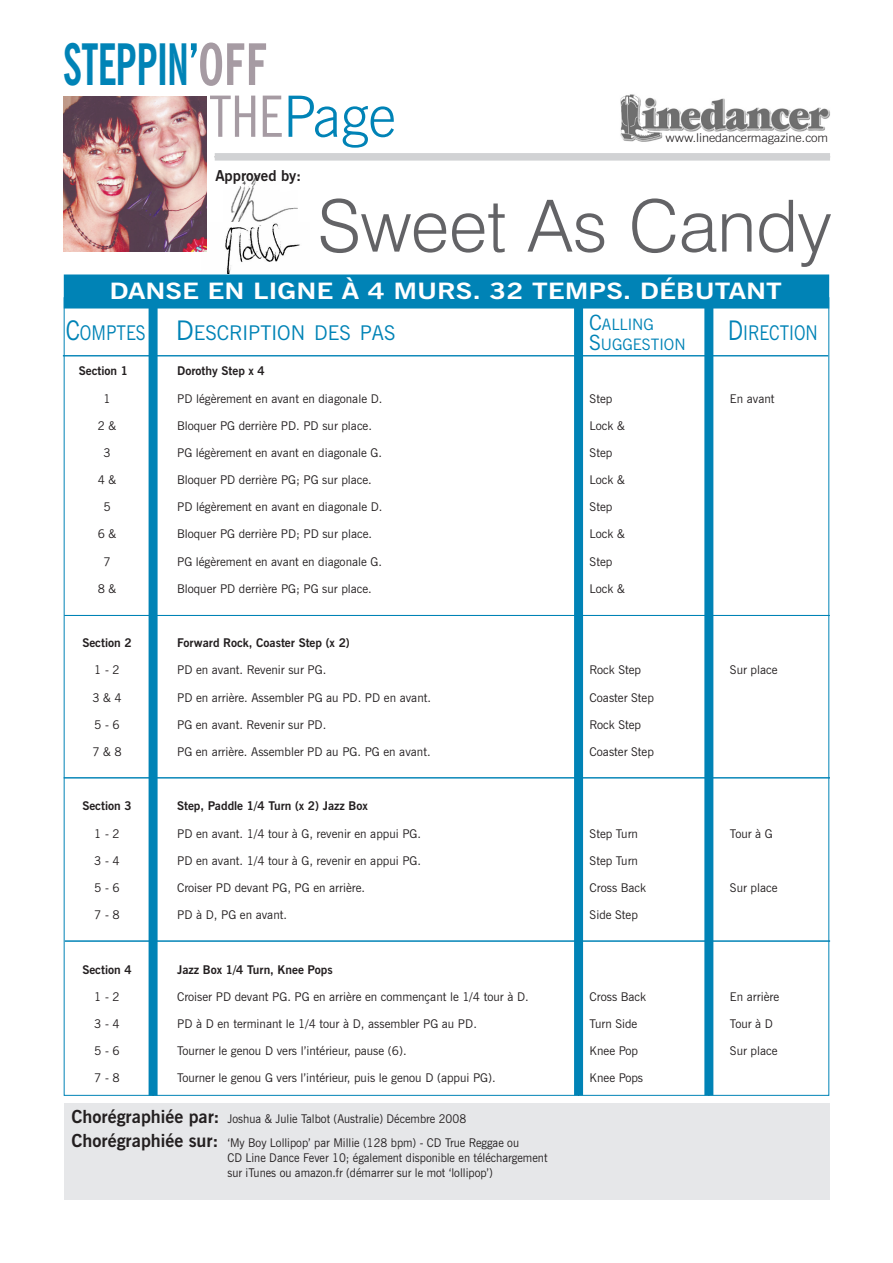
<style>
.page{position:relative;width:893px;height:1263px;background:#fff}
.page>*{position:absolute;margin:0;border:0;box-sizing:border-box;transform-origin:0 0}
.t1{font:300 72px "Swiss 721 BT";color:#636366}
.t2{font:700 condensed 57px/51.8px "News Gothic BT";letter-spacing:-.02em;color:#0083b6;scale:.76 1}
.t3{font:700 22.5px "News Gothic BT";color:#fff;scale:1.25 1}
.t4{font:20.25px "News Gothic BT";color:#0083b6;scale:.86 1}
.t5{font:20.25px "News Gothic BT";color:#0083b6;scale:.85 1}
.t6{font:15.75px/19.5px "News Gothic BT";color:#0083b6}
.t7{font:700 15px "News Gothic BT";color:#231f20}
.t8{font:12px "News Gothic BT";color:#231f20}
.t9{font:12px/24.5px "News Gothic BT";color:#231f20;scale:.95 1}
.t10{font:700 12px "News Gothic BT";color:#231f20}
.t11{font:300 12px "News Gothic BT";letter-spacing:-.01em;color:#231f20;scale:1.08 1}
.s1{color:#a69ba3}
.s2{font-weight:400;color:#a69ba3}
.s3{font-weight:300;font-stretch:normal}
.s4{font-size:21px}
.s5{font-size:27px}
.s6{font-weight:700;font-size:18px}
</style>
<div class="page">
<img style="left:231px;top:175px;width:67px;height:47px">
<img style="left:225px;top:223px;width:75px;height:50px">
<div style="left:149px;top:288px;width:9px;height:808px;background:#0083b6"></div>
<div style="left:574px;top:297px;width:9px;height:798px;background:#0083b6"></div>
<div style="left:704px;top:291px;width:9px;height:804px;background:#0083b6"></div>
<div style="left:65px;top:275px;width:763px;height:33px;background:#0083b6"></div>
<div style="left:64px;top:274px;width:765px;height:34px;border:2px solid #0083b6"></div>
<div style="left:64px;top:1103px;width:765px;height:96px;background:#e6e7e9"></div>
<div style="left:215px;top:153px;width:615px;height:8px;background:#d1d2d4"></div>
<img style="left:620px;top:94px;width:210px;height:48px">
<img style="left:63px;top:97px;width:144px;height:154px">
<hr style="left:63px;top:355px;width:765px;height:1px;background:#0083b6">
<hr style="left:65px;top:941px;width:765px;height:1px;background:#0083b6">
<hr style="left:64px;top:777px;width:766px;height:1px;background:#0083b6">
<hr style="left:64px;top:615px;width:766px;height:1px;background:#0083b6">
<h2 class="t2" style="left:209px;top:38px;width:247px;text-indent:-146px">STEPPIN’<span class="s1">OFF<br></span><span class="s2">THE</span><span class="s3">Page</span></h2>
<p class="t7" style="left:215px;top:167px;width:87px">Approved by:</p>
<p class="t11" style="left:666px;top:131px;width:152px">www.linedancermagazine.com</p>
<h1 class="t1" style="left:317px;top:182px;width:516px">Sweet As Candy</h1>
<h3 class="t3" style="left:109px;top:277px;width:539px">DANSE EN LIGNE À 4 MURS. 32 TEMPS. DÉBUTANT</h3>
<h3 class="t6" style="left:589px;top:315px;width:98px"><span class="s4">C</span>ALLING<br><span class="s4">S</span>UGGESTION</h3>
<h3 class="t4" style="left:66px;top:321px;width:385px"><span class="s5">C</span>OMPTES <span class="s5">D</span>ESCRIPTION DES PAS</h3>
<h3 class="t5" style="left:728px;top:320px;width:107px"><span class="s5">D</span>IRECTION</h3>
<p class="t10" style="left:79px;top:364px;width:51px">Section 1</p>
<p class="t10" style="left:177px;top:364px;width:89px">Dorothy Step x 4</p>
<p class="t8" style="left:103px;top:391px;width:9px">1</p>
<p class="t8" style="left:177px;top:391px;width:207px">PD légèrement en avant en diagonale D.</p>
<p class="t8" style="left:590px;top:391px;width:24px">Step</p>
<p class="t8" style="left:730px;top:391px;width:46px">En avant</p>
<p class="t8" style="left:98px;top:418px;width:20px">2 &amp;</p>
<p class="t8" style="left:177px;top:418px;width:196px">Bloquer PG derrière PD. PD sur place.</p>
<p class="t8" style="left:590px;top:418px;width:37px">Lock &amp;</p>
<p class="t8" style="left:103px;top:445px;width:9px">3</p>
<p class="t8" style="left:177px;top:445px;width:206px">PG légèrement en avant en diagonale G.</p>
<p class="t8" style="left:590px;top:445px;width:24px">Step</p>
<p class="t8" style="left:98px;top:473px;width:20px">4 &amp;</p>
<p class="t8" style="left:177px;top:473px;width:196px">Bloquer PD derrière PG; PG sur place.</p>
<p class="t8" style="left:590px;top:473px;width:37px">Lock &amp;</p>
<p class="t8" style="left:103px;top:500px;width:9px">5</p>
<p class="t8" style="left:177px;top:500px;width:207px">PD légèrement en avant en diagonale D.</p>
<p class="t8" style="left:590px;top:500px;width:24px">Step</p>
<p class="t8" style="left:98px;top:527px;width:20px">6 &amp;</p>
<p class="t8" style="left:177px;top:527px;width:196px">Bloquer PG derrière PD; PD sur place.</p>
<p class="t8" style="left:590px;top:527px;width:37px">Lock &amp;</p>
<p class="t8" style="left:103px;top:554px;width:9px">7</p>
<p class="t8" style="left:177px;top:554px;width:206px">PG légèrement en avant en diagonale G.</p>
<p class="t8" style="left:590px;top:554px;width:24px">Step</p>
<p class="t8" style="left:98px;top:581px;width:20px">8 &amp;</p>
<p class="t8" style="left:177px;top:581px;width:196px">Bloquer PD derrière PG; PG sur place.</p>
<p class="t8" style="left:590px;top:581px;width:37px">Lock &amp;</p>
<p class="t10" style="left:82px;top:636px;width:51px">Section 2</p>
<p class="t10" style="left:177px;top:636px;width:174px">Forward Rock, Coaster Step (x 2)</p>
<p class="t8" style="left:94px;top:663px;width:27px">1 - 2</p>
<p class="t8" style="left:177px;top:663px;width:151px">PD en avant. Revenir sur PG.</p>
<p class="t8" style="left:590px;top:663px;width:53px">Rock Step</p>
<p class="t8" style="left:730px;top:663px;width:49px">Sur place</p>
<p class="t8" style="left:92px;top:690px;width:31px">3 &amp; 4</p>
<p class="t8" style="left:177px;top:690px;width:255px">PD en arrière. Assembler PG au PD. PD en avant.</p>
<p class="t8" style="left:590px;top:690px;width:66px">Coaster Step</p>
<p class="t8" style="left:94px;top:717px;width:27px">5 - 6</p>
<p class="t8" style="left:177px;top:717px;width:151px">PG en avant. Revenir sur PD.</p>
<p class="t8" style="left:590px;top:717px;width:53px">Rock Step</p>
<p class="t8" style="left:92px;top:744px;width:31px">7 &amp; 8</p>
<p class="t8" style="left:177px;top:744px;width:255px">PG en arrière. Assembler PD au PG. PG en avant.</p>
<p class="t8" style="left:590px;top:744px;width:66px">Coaster Step</p>
<p class="t10" style="left:82px;top:799px;width:51px">Section 3</p>
<p class="t10" style="left:177px;top:799px;width:192px">Step, Paddle 1/4 Turn (x 2) Jazz Box</p>
<p class="t8" style="left:94px;top:826px;width:27px">1 - 2</p>
<p class="t8" style="left:177px;top:826px;width:245px">PD en avant. 1/4 tour à G, revenir en appui PG.</p>
<p class="t8" style="left:590px;top:826px;width:50px">Step Turn</p>
<p class="t8" style="left:730px;top:826px;width:44px">Tour à G</p>
<p class="t8" style="left:94px;top:853px;width:27px">3 - 4</p>
<p class="t8" style="left:177px;top:853px;width:245px">PD en avant. 1/4 tour à G, revenir en appui PG.</p>
<p class="t8" style="left:590px;top:853px;width:50px">Step Turn</p>
<p class="t8" style="left:94px;top:880px;width:27px">5 - 6</p>
<p class="t8" style="left:177px;top:880px;width:189px">Croiser PD devant PG, PG en arrière.</p>
<p class="t8" style="left:590px;top:880px;width:58px">Cross Back</p>
<p class="t8" style="left:730px;top:880px;width:49px">Sur place</p>
<p class="t8" style="left:94px;top:907px;width:27px">7 - 8</p>
<p class="t8" style="left:177px;top:907px;width:111px">PD à D, PG en avant.</p>
<p class="t8" style="left:590px;top:907px;width:50px">Side Step</p>
<p class="t10" style="left:82px;top:962px;width:51px">Section 4</p>
<p class="t10" style="left:177px;top:962px;width:157px">Jazz Box 1/4 Turn, Knee Pops</p>
<p class="t8" style="left:94px;top:989px;width:27px">1 - 2</p>
<p class="t8" style="left:177px;top:989px;width:353px">Croiser PD devant PG. PG en arrière en commençant le 1/4 tour à D.</p>
<p class="t8" style="left:590px;top:989px;width:58px">Cross Back</p>
<p class="t8" style="left:730px;top:989px;width:51px">En arrière</p>
<p class="t8" style="left:94px;top:1016px;width:27px">3 - 4</p>
<p class="t8" style="left:177px;top:1016px;width:301px">PD à D en terminant le 1/4 tour à D, assembler PG au PD.</p>
<p class="t8" style="left:590px;top:1016px;width:49px">Turn Side</p>
<p class="t8" style="left:730px;top:1016px;width:45px">Tour à D</p>
<p class="t8" style="left:94px;top:1043px;width:27px">5 - 6</p>
<p class="t8" style="left:177px;top:1043px;width:231px">Tourner le genou D vers l’intérieur, pause (6).</p>
<p class="t8" style="left:590px;top:1043px;width:50px">Knee Pop</p>
<p class="t8" style="left:730px;top:1043px;width:49px">Sur place</p>
<p class="t8" style="left:94px;top:1071px;width:27px">7 - 8</p>
<p class="t8" style="left:177px;top:1071px;width:320px">Tourner le genou G vers l’intérieur, puis le genou D (appui PG).</p>
<p class="t8" style="left:590px;top:1071px;width:55px">Knee Pops</p>
<p class="t9" style="left:71px;top:1106px;width:473px"><span class="s6">Chorégraphiée par:</span> Joshua &amp; Julie Talbot (Australie) Décembre 2008<br><span class="s6">Chorégraphiée sur:</span> ‘My Boy Lollipop’ par Millie (128 bpm) - CD True Reggae ou</p>
<p class="t9" style="left:227px;top:1150px;width:338px;line-height:14.9px">CD Line Dance Fever 10; également disponible en téléchargement sur iTunes ou amazon.fr (démarrer sur le mot ‘lollipop’)</p>
</div>
